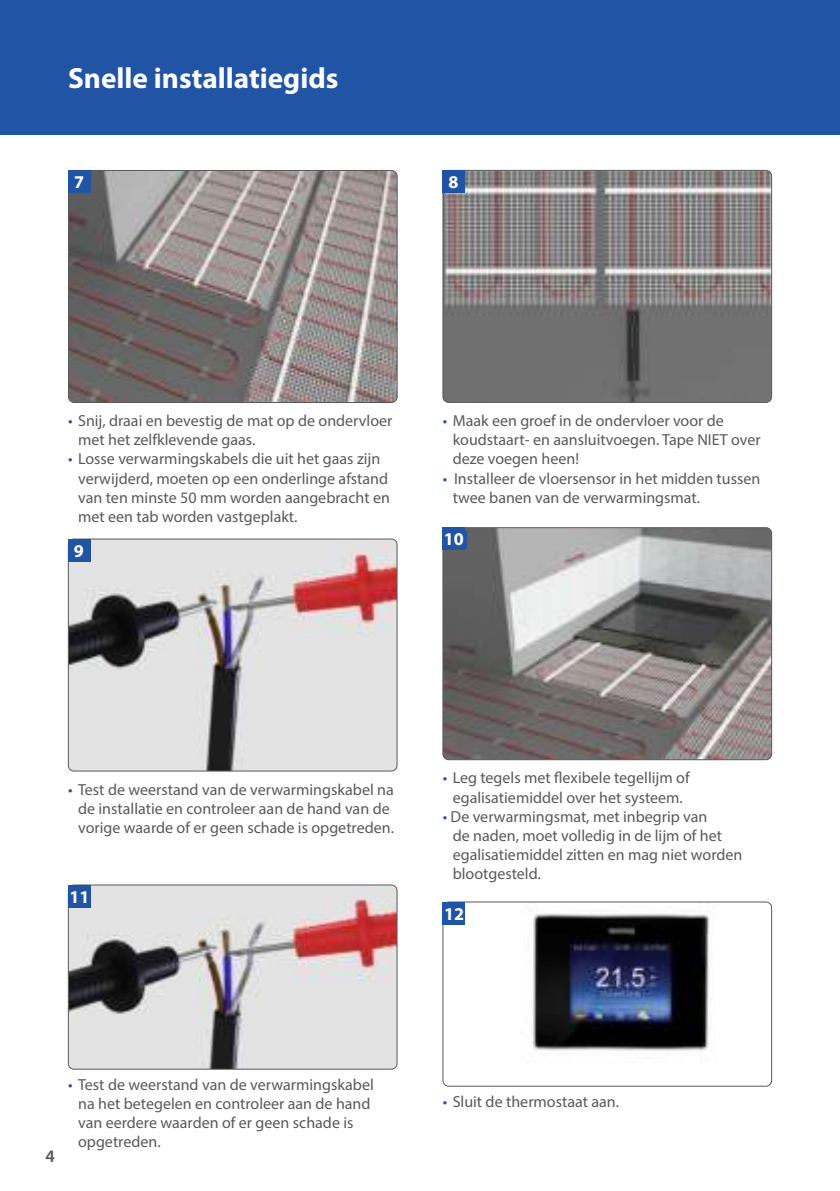
<style>
.page{position:relative;width:840px;height:1191px;background:#fff}
.page>*{position:absolute;margin:0;border:0;box-sizing:border-box;transform-origin:0 0}
.t1{font:700 29.2px "Myriad Pro";color:#fff}
.t2{font:700 18px "Myriad Pro";color:#fff}
.t3{font:600 17.6px "Myriad Pro";color:#58595b}
.t4{font:16px/19.2px "Myriad Pro";color:#58595b}
.s1{color:#2154a5}
</style>
<div class="page">
<div style="left:0;top:0;width:839px;height:135px;background:#2154a5"></div>
<hr style="left:839px;top:578px;width:1px;height:50px;background:#2154a5">
<img style="left:70px;top:170px;width:327px;height:232px">
<div style="left:68px;top:170px;width:329px;height:233px;border:1px solid #58595b;border-radius:6px"></div>
<img style="left:68px;top:539px;width:329px;height:232px">
<div style="left:68px;top:539px;width:329px;height:232px;border:1px solid #58595b;border-radius:6px"></div>
<img style="left:68px;top:886px;width:329px;height:183px">
<div style="left:68px;top:884px;width:329px;height:185px;border:1px solid #58595b;border-radius:6px"></div>
<img style="left:444px;top:170px;width:327px;height:232px">
<div style="left:442px;top:170px;width:329px;height:233px;border:1px solid #58595b;border-radius:6px"></div>
<img style="left:444px;top:527px;width:327px;height:232px">
<div style="left:442px;top:527px;width:329px;height:233px;border:1px solid #58595b;border-radius:6px"></div>
<img style="left:530px;top:910px;width:180px;height:141px">
<div style="left:442px;top:901px;width:329px;height:185px;border:1px solid #58595b;border-radius:6px"></div>
<div style="left:68px;top:170px;width:22px;height:23px;background:#2154a5"></div>
<div style="left:68px;top:539px;width:22px;height:22px;background:#2154a5"></div>
<div style="left:68px;top:884px;width:22px;height:23px;background:#2154a5"></div>
<div style="left:442px;top:170px;width:22px;height:23px;background:#2154a5"></div>
<div style="left:442px;top:527px;width:22px;height:23px;background:#2154a5"></div>
<div style="left:442px;top:901px;width:22px;height:23px;background:#2154a5"></div>
<div style="left:443px;top:532px;width:23px;height:17px;background:#2154a5"></div>
<h1 class="t1" style="left:68px;top:64px;width:272px">Snelle installatiegids</h1>
<p class="t2" style="left:74px;top:173px;width:11px">7</p>
<p class="t2" style="left:448px;top:173px;width:11px">8</p>
<p class="t4" style="left:78px;top:412px;width:315px;text-indent:-10px"><span class="s1">•</span> Snij, draai en bevestig de mat op de ondervloer met het zelfklevende gaas.</p>
<p class="t4" style="left:78px;top:450px;width:313px;text-indent:-10px"><span class="s1">•</span> Losse verwarmingskabels die uit het gaas zijn verwijderd, moeten op een onderlinge afstand van ten minste 50 mm worden aangebracht en met een tab worden vastgeplakt.</p>
<p class="t2" style="left:74px;top:541px;width:11px">9</p>
<p class="t4" style="left:452px;top:412px;width:309px;text-indent:-10px"><span class="s1">•</span> Maak een groef in de ondervloer voor de koudstaart- en aansluitvoegen. Tape NIET over deze voegen heen!</p>
<p class="t4" style="left:452px;top:469px;width:309px;text-indent:-10px"><span class="s1">•</span> Installeer de vloersensor in het midden tussen twee banen van de verwarmingsmat.</p>
<p class="t2" style="left:443px;top:530px;width:21px">10</p>
<p class="t4" style="left:78px;top:780px;width:317px;text-indent:-10px"><span class="s1">•</span> Test de weerstand van de verwarmingskabel na de installatie en controleer aan de hand van de vorige waarde of er geen schade is opgetreden.</p>
<p class="t2" style="left:70px;top:887px;width:21px">11</p>
<p class="t4" style="left:442px;top:769px;width:248px;text-align:center"><span class="s1">•</span> Leg tegels met flexibele tegellijm of egalisatiemiddel over het systeem.</p>
<p class="t4" style="left:452px;top:807px;width:291px;text-indent:-10px"><span class="s1">•</span> De verwarmingsmat, met inbegrip van<br>de naden, moet volledig in de lijm of het egalisatiemiddel zitten en mag niet worden blootgesteld.</p>
<p class="t2" style="left:444px;top:904px;width:21px">12</p>
<p class="t3" style="left:45px;top:1148px;width:11px">4</p>
<p class="t4" style="left:78px;top:1075px;width:297px;text-indent:-10px"><span class="s1">•</span> Test de weerstand van de verwarmingskabel na het betegelen en controleer aan de hand van eerdere waarden of er geen schade is opgetreden.</p>
<p class="t4" style="left:442px;top:1092px;width:178px"><span class="s1">•</span> Sluit de thermostaat aan.</p>
</div>
